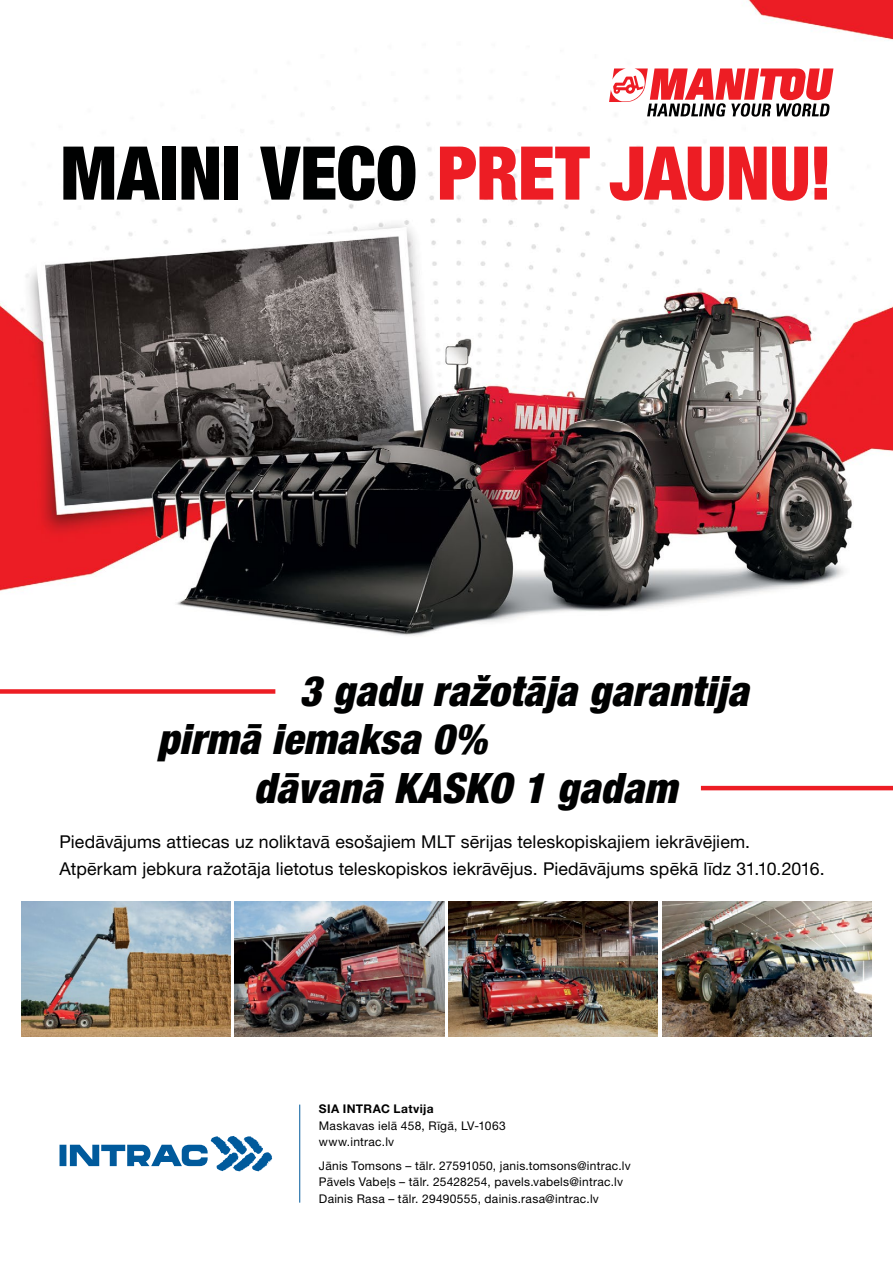
<style>
.page{position:relative;width:893px;height:1263px;background:#fff}
.page>*{position:absolute;margin:0;border:0;box-sizing:border-box;transform-origin:0 0}
.t1{font:900 condensed 74.25px "Helvetica Neue LT Pro";letter-spacing:-.005em;color:#ed1d24}
.t2{font:italic 900 condensed 42px "Helvetica Neue LT Pro";letter-spacing:.01em;color:#000101}
.t3{font:17.7px/27px "Helvetica Neue LT Pro";letter-spacing:.005em;color:#000101}
.t4{font:12px/16.5px "Helvetica Neue LT Pro";letter-spacing:.025em;color:#000101}
.t5{font:700 12px "Helvetica Neue LT Pro";letter-spacing:.03em;color:#000101}
.s1{color:#000101}
</style>
<div class="page">
<img style="left:0;top:0;width:893px;height:1203px">
<svg style="left:609px;top:68px;width:224px;height:49px"></svg>
<img style="left:21px;top:901px;width:210px;height:135px">
<img style="left:235px;top:901px;width:209px;height:135px">
<img style="left:449px;top:901px;width:209px;height:135px">
<img style="left:662px;top:901px;width:210px;height:135px">
<div style="left:0;top:689px;width:275px;height:5px;background:#ed1d24"></div>
<hr style="left:701px;top:786px;width:192px;height:4px;background:#ed1d24">
<svg style="left:60px;top:1136px;width:212px;height:35px"></svg>
<hr style="left:299px;top:1104px;width:1px;height:98px;background:#005a9c">
<h1 class="t1" style="left:61px;top:127px;width:773px"><span class="s1">MAINI VECO</span> PRET JAUNU!</h1>
<h2 class="t2" style="left:299px;top:666px;width:451px">3 gadu ražotāja garantija</h2>
<h2 class="t2" style="left:157px;top:714px;width:331px">pirmā iemaksa 0%</h2>
<h2 class="t2" style="left:254px;top:762px;width:425px">dāvanā KASKO 1 gadam</h2>
<h3 class="t3" style="left:60px;top:828px;width:767px">Piedāvājums attiecas uz noliktavā esošajiem MLT sērijas teleskopiskajiem iekrāvējiem.<br>Atpērkam jebkura ražotāja lietotus teleskopiskos iekrāvējus. Piedāvājums spēkā līdz 31.10.2016.</h3>
<p class="t5" style="left:319px;top:1101px;width:116px">SIA INTRAC Latvija</p>
<p class="t4" style="left:319px;top:1117px;width:188px">Maskavas ielā 458, Rīgā, LV-1063 www.intrac.lv</p>
<p class="t4" style="left:319px;top:1157px;width:313px">Jānis Tomsons – tālr. 27591050, janis.tomsons@intrac.lv<br>Pāvels Vabeļs – tālr. 25428254, pavels.vabels@intrac.lv<br>Dainis Rasa – tālr. 29490555, dainis.rasa@intrac.lv</p>
</div>
